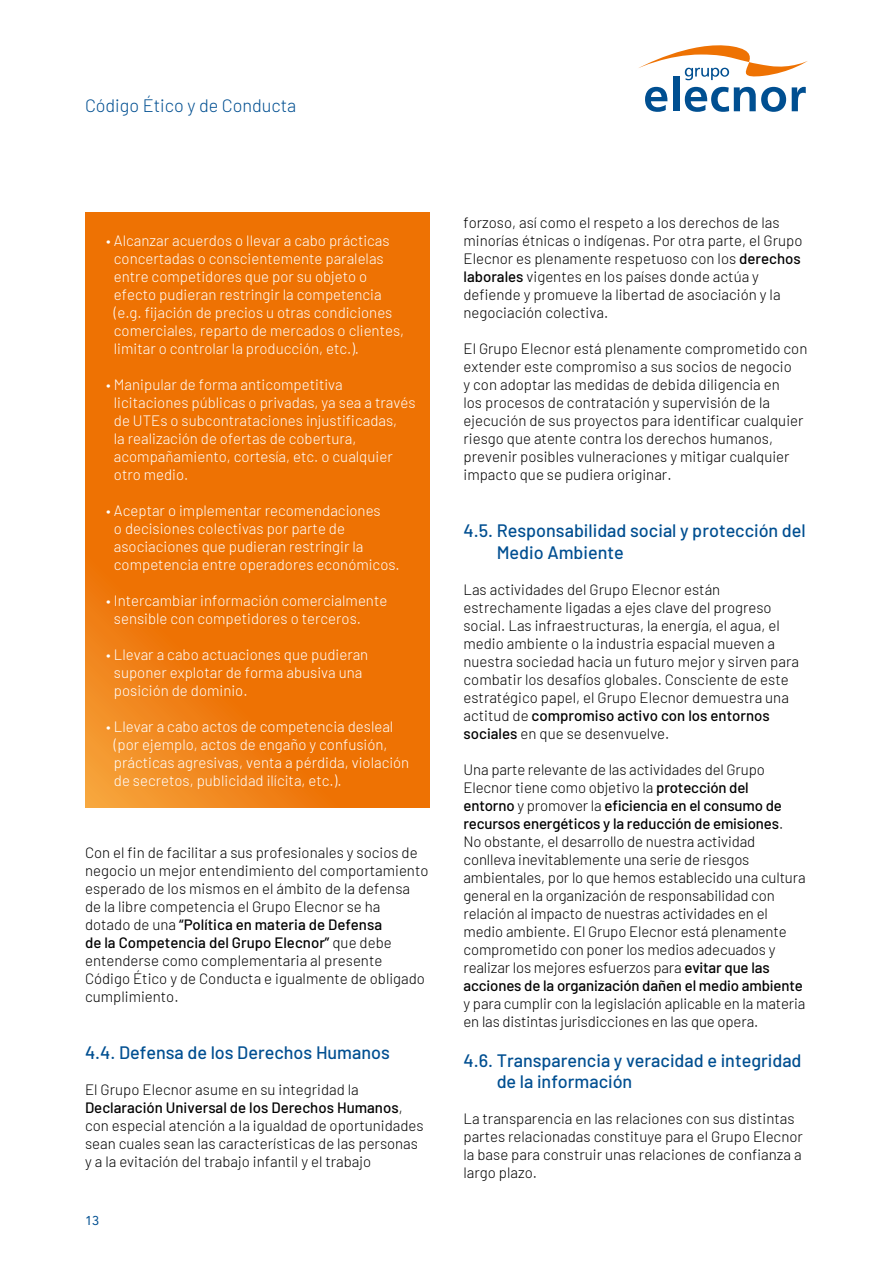
<style>
.page{position:relative;width:893px;height:1263px;background:#fff}
.page>*{position:absolute;margin:0;border:0;box-sizing:border-box;transform-origin:0 0}
.t1{font:500 18px/21.6px "Barlow";color:#004f91}
.t2{font:300 18px "Barlow";color:#004f91}
.t3{font:300 15px/18px "Barlow";color:#000}
.t4{font:300 15px/18px "Barlow";color:#fff}
.t5{font:12.75px "Avenir LT Std";color:#004f91}
.s1{font-weight:500}
</style>
<div class="page">
<svg style="left:645px;top:87px;width:22px;height:25px"></svg>
<div style="left:673px;top:77px;width:6px;height:34px;background:#004f91"></div>
<svg style="left:685px;top:87px;width:101px;height:25px"></svg>
<svg style="left:792px;top:87px;width:14px;height:24px"></svg>
<svg style="left:639px;top:45px;width:169px;height:36px"></svg>
<svg style="left:85px;top:213px;width:344px;height:595px;background:#ee7406"></svg>
<p class="t2" style="left:85px;top:92px;width:213px">Código Ético y de Conducta</p>
<p class="t4" style="left:114px;top:230px;width:292px;text-indent:-8px">• Alcanzar acuerdos o llevar a cabo prácticas concertadas o conscientemente paralelas entre competidores que por su objeto o efecto pudieran restringir la competencia (e.g. fijación de precios u otras condiciones comerciales, reparto de mercados o clientes, limitar o controlar la producción, etc.).</p>
<p class="t4" style="left:114px;top:374px;width:303px;text-indent:-8px">• Manipular de forma anticompetitiva licitaciones públicas o privadas, ya sea a través de UTEs o subcontrataciones injustificadas,<br>la realización de ofertas de cobertura, acompañamiento, cortesía, etc. o cualquier otro medio.</p>
<p class="t4" style="left:114px;top:500px;width:287px;text-indent:-8px">• Aceptar o implementar recomendaciones<br>o decisiones colectivas por parte de asociaciones que pudieran restringir la competencia entre operadores económicos.</p>
<p class="t4" style="left:114px;top:590px;width:275px;text-indent:-8px">• Intercambiar información comercialmente sensible con competidores o terceros.</p>
<p class="t4" style="left:114px;top:644px;width:256px;text-indent:-8px">• Llevar a cabo actuaciones que pudieran suponer explotar de forma abusiva una posición de dominio.</p>
<p class="t4" style="left:114px;top:716px;width:297px;text-indent:-8px">• Llevar a cabo actos de competencia desleal (por ejemplo, actos de engaño y confusión, prácticas agresivas, venta a pérdida, violación de secretos, publicidad ilícita, etc.).</p>
<p class="t3" style="left:85px;top:842px;width:345px">Con el fin de facilitar a sus profesionales y socios de negocio un mejor entendimiento del comportamiento esperado de los mismos en el ámbito de la defensa de la libre competencia el Grupo Elecnor se ha dotado de una <span class="s1">“Política en materia de Defensa<br>de la Competencia del Grupo Elecnor”</span> que debe entenderse como complementaria al presente Código Ético y de Conducta e igualmente de obligado cumplimiento.</p>
<p class="t1" style="left:85px;top:1040px;width:306px">4.4. Defensa de los Derechos Humanos</p>
<p class="t3" style="left:85px;top:1080px;width:340px">El Grupo Elecnor asume en su integridad la <span class="s1">Declaración Universal de los Derechos Humanos</span>, con especial atención a la igualdad de oportunidades sean cuales sean las características de las personas y a la evitación del trabajo infantil y el trabajo</p>
<p class="t5" style="left:85px;top:1213px;width:16px">13</p>
<p class="t3" style="left:463px;top:212px;width:340px">forzoso, así como el respeto a los derechos de las minorías étnicas o indígenas. Por otra parte, el Grupo Elecnor es plenamente respetuoso con los <span class="s1">derechos laborales</span> vigentes en los países donde actúa y defiende y promueve la libertad de asociación y la negociación colectiva.</p>
<p class="t3" style="left:463px;top:338px;width:345px">El Grupo Elecnor está plenamente comprometido con extender este compromiso a sus socios de negocio<br>y con adoptar las medidas de debida diligencia en<br>los procesos de contratación y supervisión de la ejecución de sus proyectos para identificar cualquier riesgo que atente contra los derechos humanos, prevenir posibles vulneraciones y mitigar cualquier impacto que se pudiera originar.</p>
<p class="t1" style="left:497px;top:518px;width:311px;text-indent:-33px">4.5. Responsabilidad social y protección del<br>Medio Ambiente</p>
<p class="t3" style="left:463px;top:579px;width:337px">Las actividades del Grupo Elecnor están estrechamente ligadas a ejes clave del progreso social. Las infraestructuras, la energía, el agua, el medio ambiente o la industria espacial mueven a nuestra sociedad hacia un futuro mejor y sirven para combatir los desafíos globales. Consciente de este estratégico papel, el Grupo Elecnor demuestra una actitud de <span class="s1">compromiso activo con los entornos sociales</span> en que se desenvuelve.</p>
<p class="t3" style="left:463px;top:759px;width:344px">Una parte relevante de las actividades del Grupo Elecnor tiene como objetivo la <span class="s1">protección del<br>entorno</span> y promover la <span class="s1">eficiencia en el consumo de recursos energéticos y la reducción de emisiones</span>.<br>No obstante, el desarrollo de nuestra actividad conlleva inevitablemente una serie de riesgos ambientales, por lo que hemos establecido una cultura general en la organización de responsabilidad con relación al impacto de nuestras actividades en el medio ambiente. El Grupo Elecnor está plenamente comprometido con poner los medios adecuados y realizar los mejores esfuerzos para <span class="s1">evitar que las acciones de la organización dañen el medio ambiente</span></p>
<p class="t3" style="left:463px;top:993px;width:343px">y para cumplir con la legislación aplicable en la materia en las distintas jurisdicciones en las que opera.</p>
<p class="t1" style="left:497px;top:1048px;width:306px;text-indent:-33px">4.6. Transparencia y veracidad e integridad de la información</p>
<p class="t3" style="left:463px;top:1108px;width:341px">La transparencia en las relaciones con sus distintas partes relacionadas constituye para el Grupo Elecnor la base para construir unas relaciones de confianza a largo plazo.</p>
</div>
